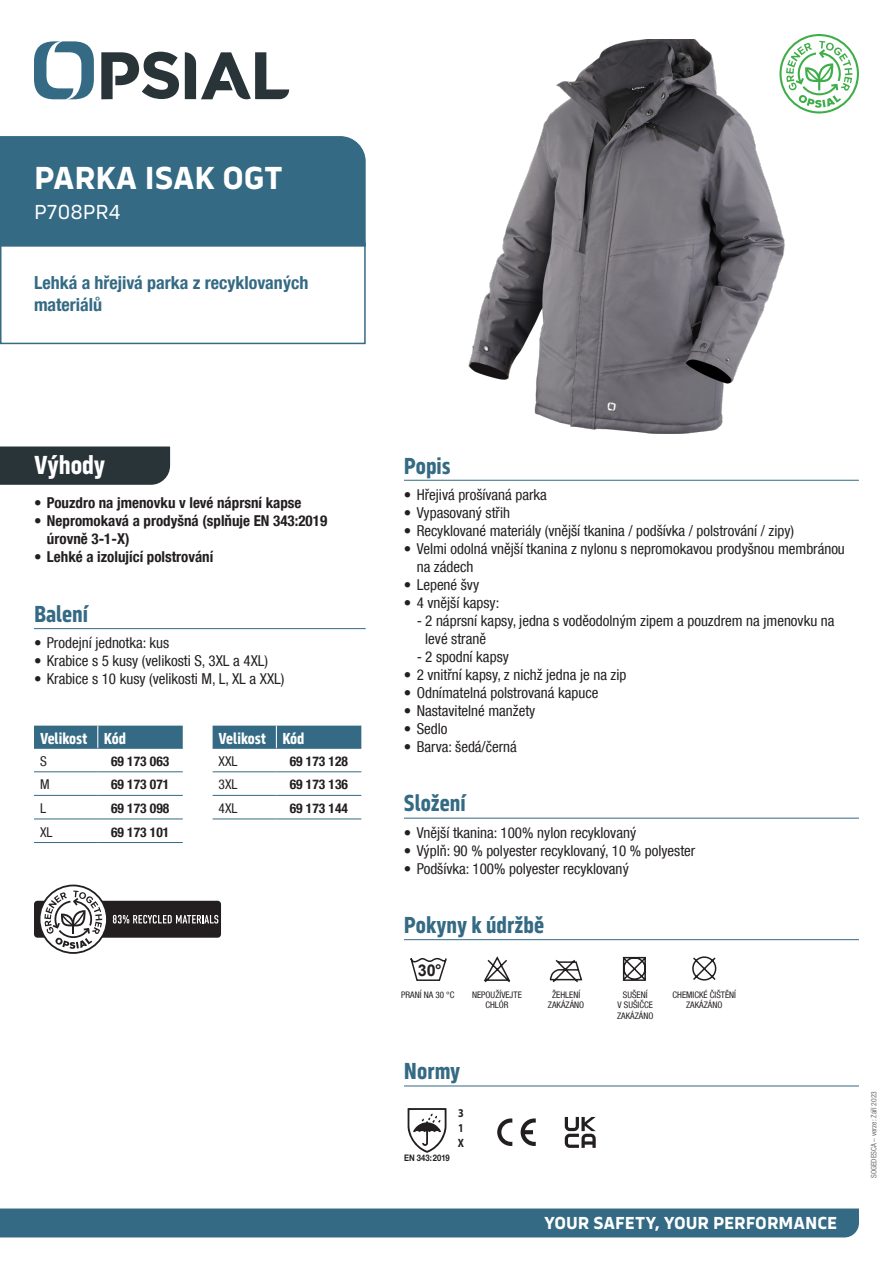
<style>
.page{position:relative;width:893px;height:1263px;background:#fff}
.page>*{position:absolute;margin:0;border:0;box-sizing:border-box;transform-origin:0 0}
.NOM_PRODUIT_NC{font:700 33px "Serca";color:#fff}
.Benefices{font:700 27px "Serca Condensed";letter-spacing:-.005em;color:#fff}
.Sous-titres{font:700 24px "Serca Condensed";color:#346a84}
.Code_P{font:21px "Serca";letter-spacing:-.005em;color:#fff}
.PLUS_PRODUIT{font:700 condensed 18px/21.6px "Helvetica Neue LT Com";color:#346a84}
.t1{font:700 18px "Serca";color:#fff}
.tableauTitre{font:700 16.5px "Serca Condensed";color:#fff}
.t2{font:700 16.2px "Arial";color:#231f20}
.Texte{font:condensed 15px/18px "Helvetica Neue LT Com";color:#231f20}
.t3{font:700 condensed 15px/18px "Helvetica Neue LT Com";color:#231f20}
.TableauCode{font:700 condensed 13.5px "Helvetica Neue LT Com";color:#231f20}
.tableau{font:condensed 13.5px "Helvetica Neue LT Com";color:#231f20}
.Texte_corps_6{font:700 12px "Myriad Pro";color:#231f20;scale:.85 1}
.Puces_texte_regular{font:condensed 9px/10.5px "Helvetica Neue LT Com";color:#231f20;text-align:center}
.Texte_corps_6-2{font:700 9px "Helvetica Neue LT Com";color:#231f20;scale:.85 1}
.Date{font:condensed 7.5px "Helvetica Neue LT Com";color:#6c6d70}
</style>
<div class="page">
<svg style="left:34px;top:41px;width:60px;height:58px"></svg>
<svg style="left:185px;top:52px;width:104px;height:48px"></svg>
<svg style="left:101px;top:52px;width:78px;height:47px"></svg>
<div style="left:0;top:1208px;width:859px;height:29px;background:#346a84"></div>
<img style="left:468px;top:40px;width:357px;height:393px">
<hr style="left:34px;top:628px;width:332px;height:1px;background:#346a84">
<hr style="left:34px;top:748px;width:64px;height:1px;background:#346a84">
<hr style="left:98px;top:748px;width:85px;height:1px;background:#346a84">
<hr style="left:34px;top:771px;width:64px;height:1px;background:#346a84">
<hr style="left:98px;top:771px;width:85px;height:1px;background:#346a84">
<hr style="left:34px;top:795px;width:64px;height:1px;background:#346a84">
<hr style="left:98px;top:795px;width:85px;height:1px;background:#346a84">
<hr style="left:34px;top:818px;width:64px;height:1px;background:#346a84">
<hr style="left:98px;top:818px;width:85px;height:1px;background:#346a84">
<hr style="left:34px;top:842px;width:64px;height:1px;background:#346a84">
<hr style="left:98px;top:842px;width:85px;height:1px;background:#346a84">
<div style="left:34px;top:726px;width:149px;height:22px;background:#346a84"></div>
<hr style="left:213px;top:748px;width:63px;height:1px;background:#346a84">
<hr style="left:276px;top:748px;width:85px;height:1px;background:#346a84">
<hr style="left:213px;top:771px;width:63px;height:1px;background:#346a84">
<hr style="left:276px;top:771px;width:85px;height:1px;background:#346a84">
<hr style="left:213px;top:795px;width:63px;height:1px;background:#346a84">
<hr style="left:276px;top:795px;width:85px;height:1px;background:#346a84">
<div style="left:213px;top:726px;width:148px;height:22px;background:#346a84"></div>
<hr style="left:213px;top:818px;width:63px;height:1px;background:#346a84">
<hr style="left:276px;top:818px;width:85px;height:1px;background:#346a84">
<hr style="left:404px;top:480px;width:455px;height:1px;background:#346a84">
<hr style="left:404px;top:818px;width:455px;height:1px;background:#346a84">
<div style="left:0;top:446px;width:170px;height:39px;background:#293439"></div>
<div style="left:0;top:242px;width:366px;height:102px;border:2px solid #346a84"></div>
<div style="left:0;top:136px;width:366px;height:111px;background:#346a84"></div>
<hr style="left:404px;top:1085px;width:455px;height:1px;background:#346a84">
<hr style="left:404px;top:939px;width:455px;height:1px;background:#346a84">
<svg style="left:410px;top:957px;width:37px;height:24px"></svg>
<svg style="left:622px;top:956px;width:24px;height:25px"></svg>
<svg style="left:692px;top:956px;width:25px;height:25px"></svg>
<svg style="left:549px;top:959px;width:34px;height:24px"></svg>
<svg style="left:483px;top:956px;width:28px;height:27px"></svg>
<svg style="left:497px;top:1118px;width:15px;height:28px"></svg>
<svg style="left:521px;top:1118px;width:15px;height:28px"></svg>
<svg style="left:565px;top:1117px;width:31px;height:31px"></svg>
<svg style="left:407px;top:1108px;width:40px;height:45px"></svg>
<svg style="left:779px;top:34px;width:80px;height:79px"></svg>
<div style="left:34px;top:901px;width:187px;height:37px;background:#231f20;border-radius:3px"></div>
<svg style="left:39px;top:884px;width:179px;height:70px"></svg>
<p class="NOM_PRODUIT_NC" style="left:34px;top:158px;width:250px">PARKA ISAK OGT</p>
<p class="Code_P" style="left:34px;top:200px;width:88px">P708PR4</p>
<p class="PLUS_PRODUIT" style="left:34px;top:272px;width:276px">Lehká a hřejivá parka z recyklovaných materiálů</p>
<p class="Benefices" style="left:34px;top:449px;width:73px">Výhody</p>
<p class="t3" style="left:34px;top:494px;width:269px">• Pouzdro na jmenovku v levé náprsní kapse</p>
<p class="t3" style="left:47px;top:512px;width:282px;text-indent:-13px">• Nepromokavá a prodyšná (splňuje EN 343:2019 úrovně 3-1-X)</p>
<p class="t3" style="left:34px;top:548px;width:181px">• Lehké a izolující polstrování</p>
<p class="Sous-titres" style="left:34px;top:600px;width:56px">Balení</p>
<p class="Texte" style="left:34px;top:634px;width:137px">• Prodejní jednotka: kus</p>
<p class="Texte" style="left:34px;top:652px;width:236px">• Krabice s 5 kusy (velikosti S, 3XL a 4XL)</p>
<p class="Texte" style="left:34px;top:670px;width:252px">• Krabice s 10 kusy (velikosti M, L, XL a XXL)</p>
<p class="tableauTitre" style="left:40px;top:729px;width:49px">Velikost</p>
<p class="tableauTitre" style="left:104px;top:729px;width:24px">Kód</p>
<p class="tableau" style="left:40px;top:753px;width:8px">S</p>
<p class="TableauCode" style="left:111px;top:753px;width:60px">69 173 063</p>
<p class="tableau" style="left:40px;top:777px;width:11px">M</p>
<p class="TableauCode" style="left:111px;top:776px;width:60px">69 173 071</p>
<p class="tableau" style="left:40px;top:800px;width:7px">L</p>
<p class="TableauCode" style="left:111px;top:800px;width:60px">69 173 098</p>
<p class="tableau" style="left:40px;top:824px;width:14px">XL</p>
<p class="TableauCode" style="left:111px;top:824px;width:60px">69 173 101</p>
<p class="tableauTitre" style="left:219px;top:729px;width:49px">Velikost</p>
<p class="tableauTitre" style="left:282px;top:729px;width:24px">Kód</p>
<p class="tableau" style="left:219px;top:753px;width:20px">XXL</p>
<p class="TableauCode" style="left:290px;top:753px;width:60px">69 173 128</p>
<p class="tableau" style="left:219px;top:777px;width:20px">3XL</p>
<p class="TableauCode" style="left:290px;top:776px;width:60px">69 173 136</p>
<p class="tableau" style="left:219px;top:800px;width:20px">4XL</p>
<p class="TableauCode" style="left:290px;top:800px;width:60px">69 173 144</p>
<p class="Sous-titres" style="left:404px;top:452px;width:48px">Popis</p>
<p class="Texte" style="left:404px;top:485px;width:144px">• Hřejivá prošívaná parka</p>
<p class="Texte" style="left:404px;top:503px;width:108px">• Vypasovaný střih</p>
<p class="Texte" style="left:404px;top:521px;width:392px">• Recyklované materiály (vnější tkanina / podšívka / polstrování / zipy)</p>
<p class="Texte" style="left:417px;top:539px;width:430px;text-indent:-13px">• Velmi odolná vnější tkanina z nylonu s nepromokavou prodyšnou membránou na zádech</p>
<p class="Texte" style="left:404px;top:575px;width:77px">• Lepené švy</p>
<p class="Texte" style="left:404px;top:593px;width:97px">• 4 vnější kapsy:</p>
<p class="Texte" style="left:425px;top:611px;width:411px;text-indent:-9px">- 2 náprsní kapsy, jedna s voděodolným zipem a pouzdrem na jmenovku na levé straně</p>
<p class="Texte" style="left:417px;top:647px;width:94px">- 2 spodní kapsy</p>
<p class="Texte" style="left:404px;top:665px;width:224px">• 2 vnitřní kapsy, z nichž jedna je na zip</p>
<p class="Texte" style="left:404px;top:683px;width:196px">• Odnímatelná polstrovaná kapuce</p>
<p class="Texte" style="left:404px;top:701px;width:133px">• Nastavitelné manžety</p>
<p class="Texte" style="left:404px;top:719px;width:45px">• Sedlo</p>
<p class="Texte" style="left:404px;top:737px;width:114px">• Barva: šedá/černá</p>
<p class="Sous-titres" style="left:404px;top:789px;width:63px">Složení</p>
<p class="Texte" style="left:404px;top:823px;width:234px">• Vnější tkanina: 100% nylon recyklovaný</p>
<p class="Texte" style="left:404px;top:841px;width:293px">• Výplň: 90 % polyester recyklovaný, 10 % polyester</p>
<p class="Texte" style="left:404px;top:859px;width:226px">• Podšívka: 100% polyester recyklovaný</p>
<p class="Sous-titres" style="left:404px;top:911px;width:142px">Pokyny k údržbě</p>
<p class="t2" style="left:418px;top:959px;width:25px">30°</p>
<p class="Puces_texte_regular" style="left:401px;top:989px;width:55px">PRANÍ NA 30 °C</p>
<p class="Puces_texte_regular" style="left:548px;top:989px;width:38px">ŽEHLENÍ<br>ZAKÁZÁNO</p>
<p class="Puces_texte_regular" style="left:472px;top:989px;width:51px">NEPOUŽÍVEJTE<br>CHLÓR</p>
<p class="Puces_texte_regular" style="left:617px;top:989px;width:38px">SUŠENÍ<br>V SUŠIČCE<br>ZAKÁZÁNO</p>
<p class="Puces_texte_regular" style="left:672px;top:989px;width:65px">CHEMICKÉ ČIŠTĚNÍ<br>ZAKÁZÁNO</p>
<p class="Sous-titres" style="left:404px;top:1057px;width:58px">Normy</p>
<p class="Texte_corps_6-2" style="left:404px;top:1152px;width:55px">EN 343:2019</p>
<p class="Texte_corps_6" style="left:458px;top:1105px;width:8px">3</p>
<p class="Texte_corps_6" style="left:458px;top:1120px;width:8px">1</p>
<p class="Texte_corps_6" style="left:458px;top:1135px;width:9px">X</p>
<p class="t1" style="left:544px;top:1212px;width:295px">YOUR SAFETY, YOUR PERFORMANCE</p>
<p class="Date" style="left:869px;top:1178px;width:88px;rotate:-90deg">SOGEDESCA – verze: Září 2023</p>
</div>
